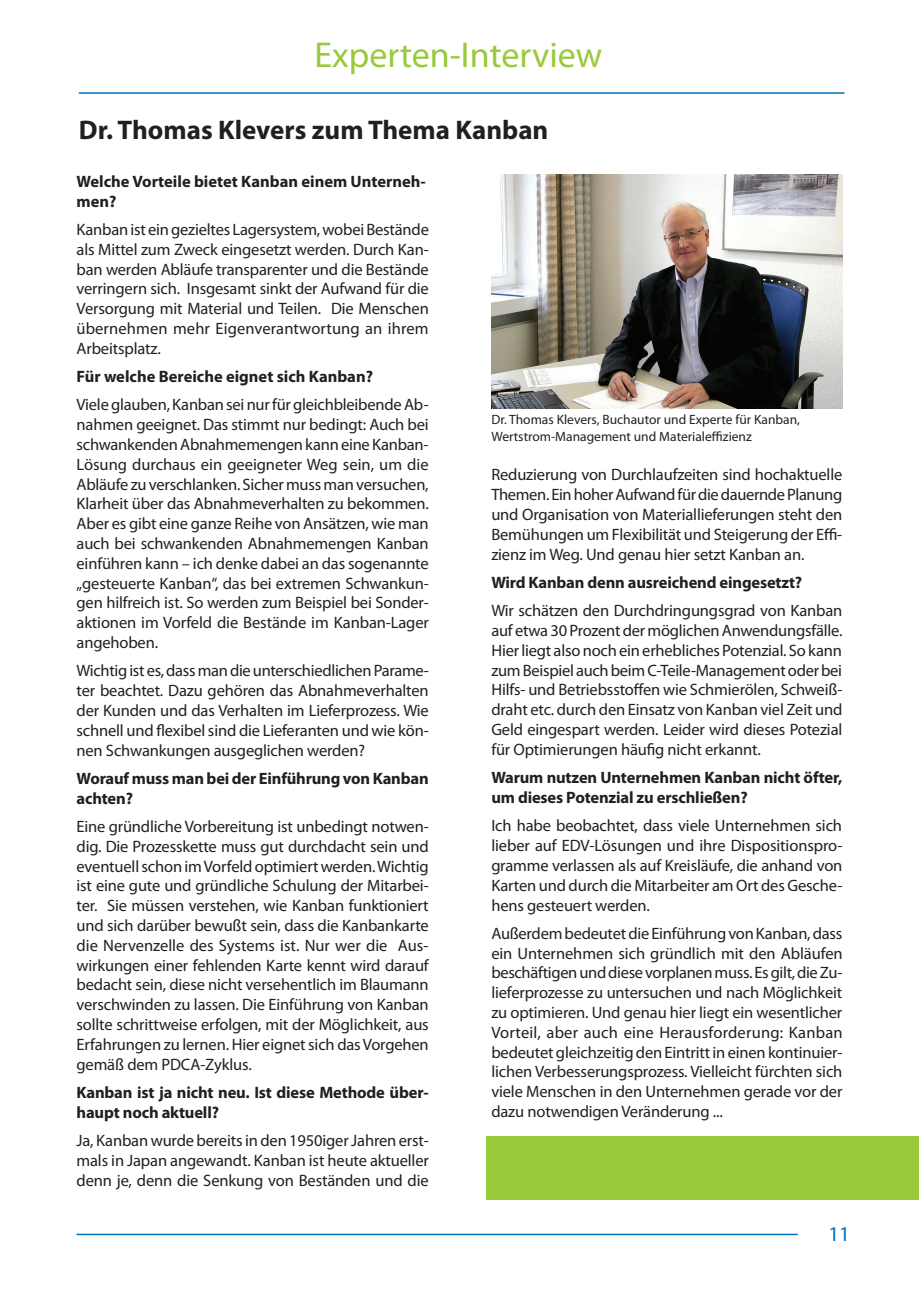
<style>
.page{position:relative;width:919px;height:1289px;background:#fff}
.page>*{position:absolute;margin:0;border:0;box-sizing:border-box;transform-origin:0 0}
.t1{font:36px "Myriad Pro";color:#99ca3b}
.t2{font:700 27px "Myriad Pro";color:#231f20}
.t3{font:21px "Myriad Pro";color:#0072bc}
.t4{font:16.5px/19.8px "Myriad Pro";letter-spacing:-.01em;color:#231f20;text-align:justify}
.t5{font:700 16.5px/19.8px "Myriad Pro";letter-spacing:-.01em;color:#231f20}
.t6{font:13.5px/16.2px "Myriad Pro";color:#231f20}
</style>
<div class="page">
<hr style="left:79px;top:92px;width:765px;height:2px;background:#0072bc">
<hr style="left:77px;top:1233px;width:720px;height:2px;background:#0072bc">
<img style="left:491px;top:174px;width:351px;height:234px">
<div style="left:486px;top:1136px;width:432px;height:63px;background:#99ca3b"></div>
<h1 class="t1" style="left:314px;top:33px;width:289px">Experten-Interview</h1>
<h2 class="t2" style="left:79px;top:113px;width:471px">Dr. Thomas Klevers zum Thema Kanban</h2>
<p class="t5" style="left:77px;top:171px;width:351px">Welche Vorteile bietet Kanban einem Unterneh&shy;men?</p>
<p class="t4" style="left:77px;top:219px;width:354px">Kanban ist ein gezieltes Lagersystem, wobei Bestände als Mittel zum Zweck eingesetzt werden. Durch Kan&shy;ban werden Abläufe transparenter und die Bestände verringern sich. Insgesamt sinkt der Aufwand für die Versorgung mit Material und Teilen. Die Menschen übernehmen mehr Eigenverantwortung an ihrem Arbeitsplatz.</p>
<p class="t5" style="left:77px;top:366px;width:298px">Für welche Bereiche eignet sich Kanban?</p>
<p class="t4" style="left:77px;top:394px;width:354px">Viele glauben, Kanban sei nur für gleichbleibende Ab&shy;nahmen geeignet. Das stimmt nur bedingt: Auch bei schwankenden Abnahmemengen kann eine Kanban-Lösung durchaus ein geeigneter Weg sein, um die Abläufe zu verschlanken. Sicher muss man versuchen, Klarheit über das Abnahmeverhalten zu bekommen.<br>Aber es gibt eine ganze Reihe von Ansätzen, wie man auch bei schwankenden Abnahmemengen Kanban einführen kann – ich denke dabei an das sogenannte „gesteuerte Kanban“, das bei extremen Schwankun&shy;gen hilfreich ist. So werden zum Beispiel bei Sonder&shy;aktionen im Vorfeld die Bestände im Kanban-Lager angehoben.</p>
<p class="t4" style="left:77px;top:660px;width:354px">Wichtig ist es, dass man die unterschiedlichen Parame&shy;ter beachtet. Dazu gehören das Abnahmeverhalten der Kunden und das Verhalten im Lieferprozess. Wie schnell und flexibel sind die Lieferanten und wie kön&shy;nen Schwankungen ausgeglichen werden?</p>
<p class="t5" style="left:77px;top:768px;width:353px">Worauf muss man bei der Einführung von Kanban achten?</p>
<p class="t4" style="left:77px;top:816px;width:354px">Eine gründliche Vorbereitung ist unbedingt notwen&shy;dig. Die Prozesskette muss gut durchdacht sein und eventuell schon im Vorfeld optimiert werden. Wichtig ist eine gute und gründliche Schulung der Mitarbei&shy;ter. Sie müssen verstehen, wie Kanban funktioniert und sich darüber bewußt sein, dass die Kanbankarte die Nervenzelle des Systems ist. Nur wer die Aus&shy;wirkungen einer fehlenden Karte kennt wird darauf bedacht sein, diese nicht versehentlich im Blaumann verschwinden zu lassen. Die Einführung von Kanban sollte schrittweise erfolgen, mit der Möglichkeit, aus Erfahrungen zu lernen. Hier eignet sich das Vorgehen gemäß dem PDCA-Zyklus.</p>
<p class="t5" style="left:77px;top:1081px;width:353px">Kanban ist ja nicht neu. Ist diese Methode über&shy;haupt noch aktuell?</p>
<p class="t4" style="left:77px;top:1130px;width:354px">Ja, Kanban wurde bereits in den 1950iger Jahren erst&shy;mals in Japan angewandt. Kanban ist heute aktueller denn je, denn die Senkung von Beständen und die</p>
<p class="t6" style="left:491px;top:411px;width:310px">Dr. Thomas Klevers, Buchautor und Experte für Kanban,<br>Wertstrom-Management und Materialeffizienz</p>
<p class="t4" style="left:491px;top:464px;width:352px">Reduzierung von Durchlaufzeiten sind hochaktuelle Themen. Ein hoher Aufwand für die dauernde Planung und Organisation von Materiallieferungen steht den Bemühungen um Flexibilität und Steigerung der Effi&shy;zienz im Weg. Und genau hier setzt Kanban an.</p>
<p class="t5" style="left:491px;top:572px;width:312px">Wird Kanban denn ausreichend eingesetzt?</p>
<p class="t4" style="left:491px;top:600px;width:352px">Wir schätzen den Durchdringungsgrad von Kanban auf etwa 30 Prozent der möglichen Anwendungsfälle.<br>Hier liegt also noch ein erhebliches Potenzial. So kann zum Beispiel auch beim C-Teile-Management oder bei Hilfs- und Betriebsstoffen wie Schmierölen, Schweiß&shy;draht etc. durch den Einsatz von Kanban viel Zeit und Geld eingespart werden. Leider wird dieses Potezial für Optimierungen häufig nicht erkannt.</p>
<p class="t5" style="left:491px;top:767px;width:352px">Warum nutzen Unternehmen Kanban nicht öfter, um dieses Potenzial zu erschließen?</p>
<p class="t4" style="left:491px;top:815px;width:352px">Ich habe beobachtet, dass viele Unternehmen sich lieber auf EDV-Lösungen und ihre Dispositionspro&shy;gramme verlassen als auf Kreisläufe, die anhand von Karten und durch die Mitarbeiter am Ort des Gesche&shy;hens gesteuert werden.</p>
<p class="t4" style="left:491px;top:923px;width:353px">Außerdem bedeutet die Einführung von Kanban, dass ein Unternehmen sich gründlich mit den Abläufen beschäftigen und diese vorplanen muss. Es gilt, die Zu&shy;lieferprozesse zu untersuchen und nach Möglichkeit zu optimieren. Und genau hier liegt ein wesentlicher Vorteil, aber auch eine Herausforderung: Kanban bedeutet gleichzeitig den Eintritt in einen kontinuier&shy;lichen Verbesserungsprozess. Vielleicht fürchten sich viele Menschen in den Unternehmen gerade vor der dazu notwendigen Veränderung ...</p>
<p class="t3" style="left:828px;top:1220px;width:23px">11</p>
</div>
